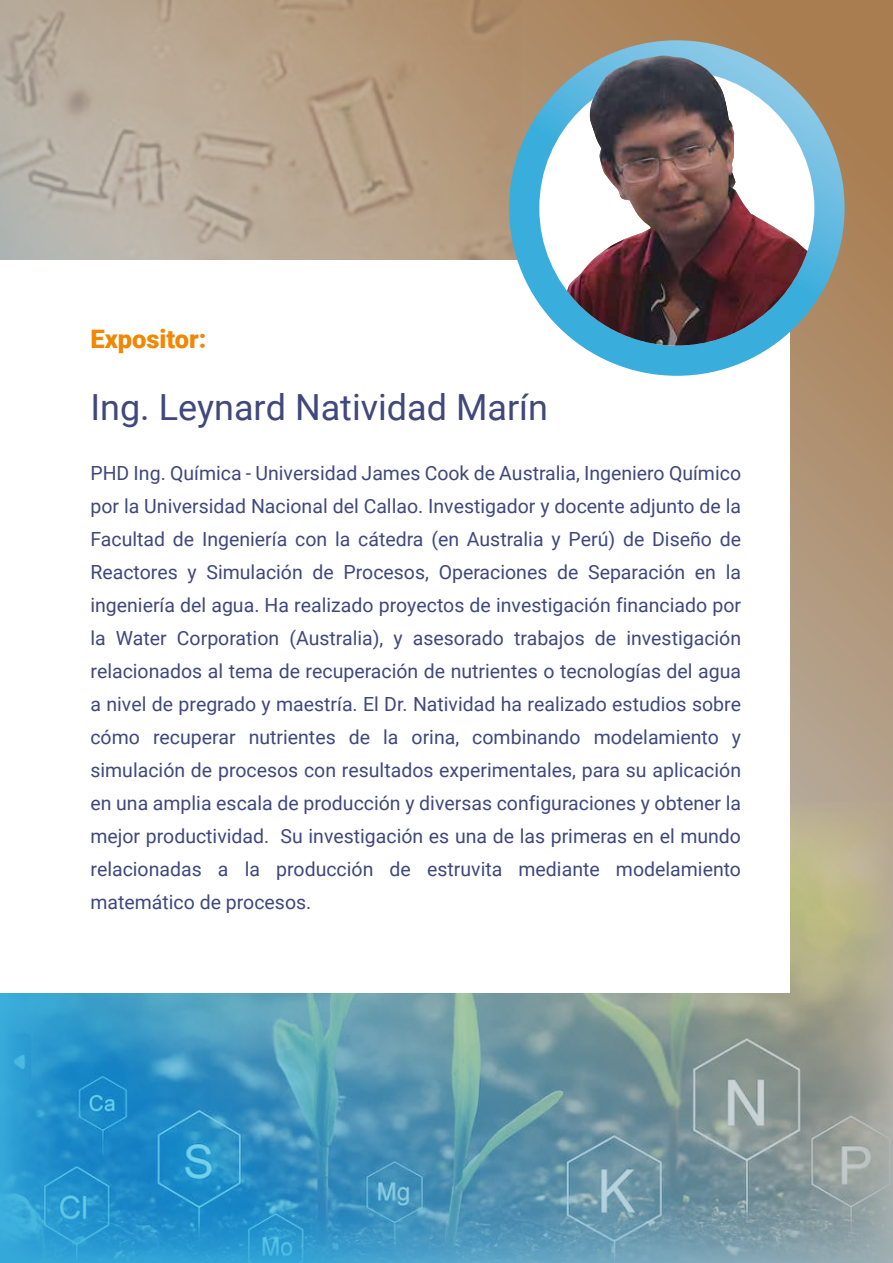
<style>
.page{position:relative;width:893px;height:1263px;background:#fff}
.page>*{position:absolute;margin:0;border:0;box-sizing:border-box;transform-origin:0 0}
.t1{font:36px "Roboto";color:#40487c}
.t2{font:900 25.5px "Roboto";color:#f18703}
.t3{font:19.5px/33px "Roboto";color:#40487c;text-align:justify}
</style>
<div class="page">
<svg style="left:524px;top:0;width:369px;height:803px"></svg>
<img style="left:0;top:0;width:524px;height:260px">
<img style="left:0;top:803px;width:893px;height:460px">
<div style="left:0;top:260px;width:789px;height:733px;background:#fff"></div>
<svg style="left:509px;top:40px;width:336px;height:336px"></svg>
<div style="left:539px;top:71px;width:275px;height:275px;background:#fff;border-radius:50%"></div>
<img style="left:567px;top:70px;width:241px;height:276px">
<img style="left:576px;top:56px;width:234px;height:222px">
<h2 class="t2" style="left:90px;top:321px;width:118px">Expositor:</h2>
<h1 class="t1" style="left:90px;top:382px;width:459px">Ing. Leynard Natividad Marín</h1>
<p class="t3" style="left:90px;top:456px;width:652px">PHD Ing. Química - Universidad James Cook de Australia, Ingeniero Químico por la Universidad Nacional del Callao. Investigador y docente adjunto de la Facultad de Ingeniería con la cátedra (en Australia y Perú) de Diseño de Reactores y Simulación de Procesos, Operaciones de Separación en la ingeniería del agua. Ha realizado proyectos de investigación financiado por la Water Corporation (Australia), y asesorado trabajos de investigación relacionados al tema de recuperación de nutrientes o tecnologías del agua a nivel de pregrado y maestría. El Dr. Natividad ha realizado estudios sobre cómo recuperar nutrientes de la orina, combinando modelamiento y simulación de procesos con resultados experimentales, para su aplicación en una amplia escala de producción y diversas configuraciones y obtener la mejor productividad. Su investigación es una de las primeras en el mundo relacionadas a la producción de estruvita mediante modelamiento matemático de procesos.</p>
</div>
